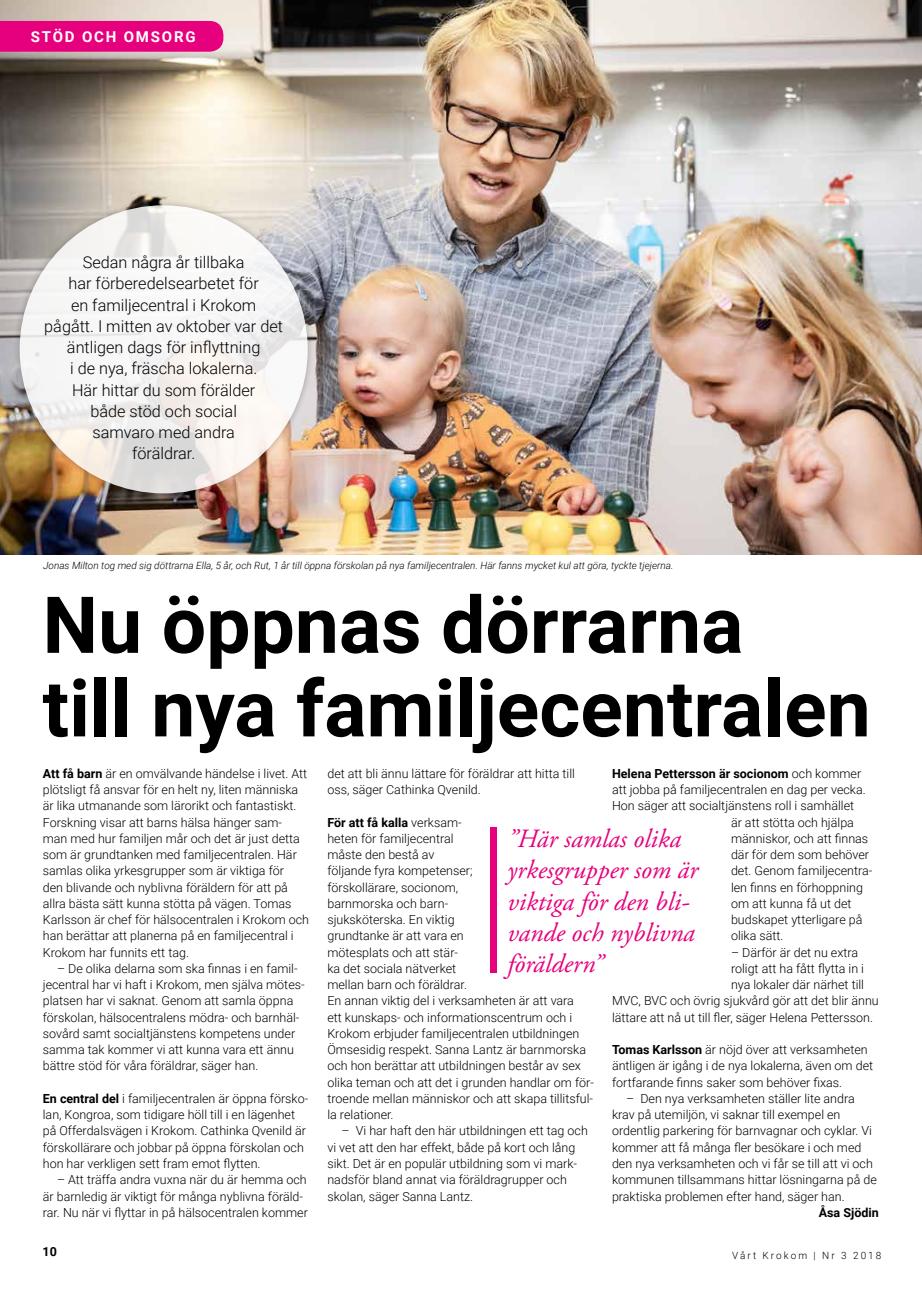
<style>
.page{position:relative;width:922px;height:1294px;background:#fff}
.page>*{position:absolute;margin:0;border:0;box-sizing:border-box;transform-origin:0 0}
.t1{font:700 78.62px/83.5px "Roboto";color:#000}
.t2{font:italic 26.25px/31.4px "Adobe Garamond Pro";color:#e6007d}
.t3{font:300 16.25px/21.2px "Roboto";color:#000;text-align:center}
.t4{font:700 15px "Roboto";letter-spacing:.12em;color:#fff}
.t5{font:300 12.5px/16.2px "Roboto";color:#000}
.t6{font:700 12.5px "Roboto";color:#000}
.t7{font:italic 300 10px "Roboto";color:#000}
.t8{font:300 10px "Roboto";letter-spacing:.2em;color:#000}
.s1{font-weight:700}
.s2{font-weight:300}
</style>
<div class="page">
<img style="left:0;top:0;width:921px;height:554px">
<div style="left:13px;top:198px;width:301px;height:302px;background:#000;opacity:.3"></div>
<svg style="left:20px;top:205px;width:288px;height:288px;fill:#f7f6f5"></svg>
<div style="left:0;top:21px;width:223px;height:31px;background:#e6007d"></div>
<div style="left:490px;top:827px;width:6px;height:146px;background:#e6007d"></div>
<p class="t4" style="left:31px;top:26px;width:166px">STÖD OCH OMSORG</p>
<p class="t3" style="left:44px;top:251px;width:240px">Sedan några år tillbaka<br>har förberedelsearbetet för<br>en familjecentral i Krokom pågått. I mitten av oktober var det äntligen dags för inflyttning<br>i de nya, fräscha lokalerna.<br>Här hittar du som förälder<br>både stöd och social<br>samvaro med andra<br>föräldrar.</p>
<p class="t7" style="left:43px;top:558px;width:631px">Jonas Milton tog med sig döttrarna Ella, 5 år, och Rut, 1 år till öppna förskolan på nya familjecentralen. Här fanns mycket kul att göra, tyckte tjejerna.</p>
<h1 class="t1" style="left:43px;top:580px;width:829px">Nu öppnas dörrarna<br>till nya familjecentralen</h1>
<p class="t5" style="left:43px;top:764px;width:268px"><span class="s1">Att få barn</span> är en omvälvande händelse i livet. Att plötsligt få ansvar för en helt ny, liten människa är lika utmanande som lärorikt och fantastiskt.<br>Forskning visar att barns hälsa hänger sam&shy;man med hur familjen mår och det är just detta som är grundtanken med familjecentralen. Här samlas olika yrkesgrupper som är viktiga för<br>den blivande och nyblivna föräldern för att på allra bästa sätt kunna stötta på vägen. Tomas Karlsson är chef för hälsocentralen i Krokom och han berättar att planerna på en familjecentral i Krokom har funnits ett tag.</p>
<p class="t5" style="left:43px;top:959px;width:263px;text-indent:14px">– De olika delarna som ska finnas i en famil&shy;jecentral har vi haft i Krokom, men själva mötes&shy;platsen har vi saknat. Genom att samla öppna förskolan, hälsocentralens mödra- och barnhäl&shy;sovård samt socialtjänstens kompetens under samma tak kommer vi att kunna vara ett ännu bättre stöd för våra föräldrar, säger han.</p>
<p class="t5" style="left:43px;top:1089px;width:267px"><span class="s1">En central del</span> i familjecentralen är öppna försko&shy;lan, Kongroa, som tidigare höll till i en lägenhet på Offerdalsvägen i Krokom. Cathinka Qvenild är förskollärare och jobbar på öppna förskolan och hon har verkligen sett fram emot flytten.</p>
<p class="t5" style="left:43px;top:1171px;width:266px;text-indent:14px">– Att träffa andra vuxna när du är hemma och är barnledig är viktigt för många nyblivna föräld&shy;rar. Nu när vi flyttar in på hälsocentralen kommer</p>
<p class="t5" style="left:327px;top:764px;width:249px">det att bli ännu lättare för föräldrar att hitta till oss, säger Cathinka Qvenild.</p>
<p class="t5" style="left:327px;top:813px;width:268px"><span class="s1">För att få kalla</span> verksam-<br>heten för familjecentral<br>måste den bestå av<br>följande fyra kompetenser;<br>förskollärare, socionom,<br>barnmorska och barn-<br>sjuksköterska. En viktig<br>grundtanke är att vara en<br>mötesplats och att stär-<br>ka det sociala nätverket<br>mellan barn och föräldrar.<br>En annan viktig del i verksamheten är att vara<br>ett kunskaps- och informationscentrum och i<br>Krokom erbjuder familjecentralen utbildningen<br>Ömsesidig respekt. Sanna Lantz är barnmorska och hon berättar att utbildningen består av sex olika teman och att det i grunden handlar om för&shy;troende mellan människor och att skapa tillitsful&shy;la relationer.</p>
<p class="t5" style="left:327px;top:1122px;width:262px;text-indent:14px">– Vi har haft den här utbildningen ett tag och vi vet att den har effekt, både på kort och lång sikt. Det är en populär utbildning som vi mark&shy;nadsför bland annat via föräldragrupper och skolan, säger Sanna Lantz.</p>
<p class="t6" style="left:612px;top:764px;width:251px">Helena Pettersson är socionom <span class="s2">och kommer</span></p>
<p class="t5" style="left:612px;top:781px;width:255px">att jobba på familjecentralen en dag per vecka.</p>
<p class="t5" style="left:612px;top:797px;width:244px">Hon säger att socialtjänstens roll i samhället</p>
<p class="t5" style="left:730px;top:813px;width:124px">är att stötta och hjälpa</p>
<p class="t5" style="left:730px;top:829px;width:139px">människor, och att finnas</p>
<p class="t5" style="left:730px;top:846px;width:139px">där för dem som behöver</p>
<p class="t5" style="left:730px;top:862px;width:143px">det. Genom familjecentra-</p>
<p class="t5" style="left:730px;top:878px;width:133px">len finns en förhoppning</p>
<p class="t5" style="left:730px;top:894px;width:122px">om att kunna få ut det</p>
<p class="t5" style="left:730px;top:911px;width:133px">budskapet ytterligare på</p>
<p class="t5" style="left:730px;top:927px;width:54px">olika sätt.</p>
<p class="t5" style="left:730px;top:943px;width:129px">– Därför är det nu extra</p>
<p class="t5" style="left:730px;top:959px;width:134px">roligt att ha fått flytta in i</p>
<p class="t5" style="left:730px;top:976px;width:135px">nya lokaler där närhet till</p>
<p class="t5" style="left:612px;top:992px;width:268px">MVC, BVC och övrig sjukvård gör att det blir ännu</p>
<p class="t5" style="left:612px;top:1008px;width:262px">lättare att nå ut till fler, säger Helena Pettersson.</p>
<p class="t5" style="left:612px;top:1041px;width:262px"><span class="s1">Tomas Karlsson</span> är nöjd över att verksamheten äntligen är igång i de nya lokalerna, även om det fortfarande finns saker som behöver fixas.</p>
<p class="t5" style="left:612px;top:1089px;width:266px;text-indent:14px">– Den nya verksamheten ställer lite andra krav på utemiljön, vi saknar till exempel en ordentlig parkering för barnvagnar och cyklar. Vi kommer att få många fler besökare i och med den nya verksamheten och vi får se till att vi och kommunen tillsammans hittar lösningarna på de praktiska problemen efter hand, säger han.</p>
<p class="t6" style="left:818px;top:1203px;width:62px">Åsa Sjödin</p>
<h2 class="t2" style="left:507px;top:823px;width:192px">”Här samlas olika yrkesgrupper som är viktiga för den bli&shy;vande och nyblivna föräldern”</h2>
<p class="t6" style="left:43px;top:1243px;width:16px">10</p>
<p class="t8" style="left:731px;top:1247px;width:151px">Vårt Krokom | Nr 3 2018</p>
</div>
